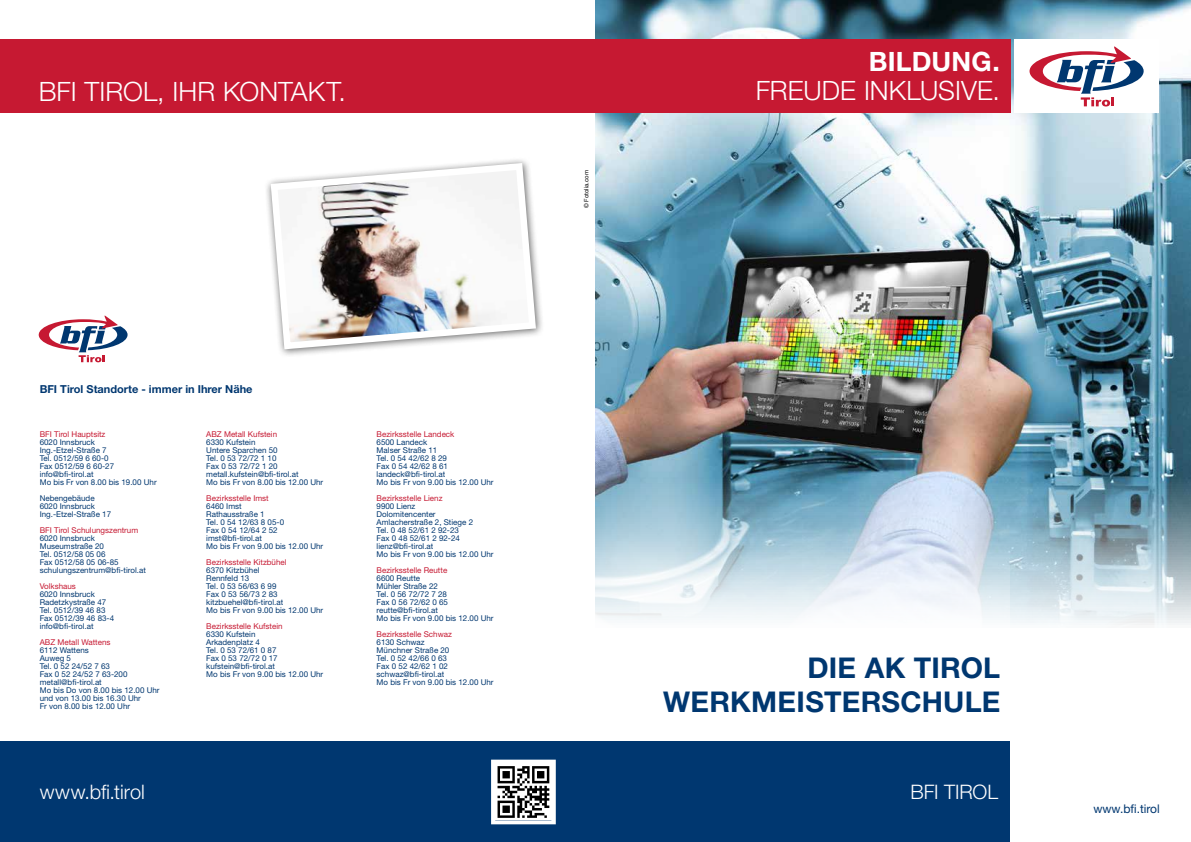
<style>
.page{position:relative;width:1191px;height:842px;background:#fff}
.page>*{position:absolute;margin:0;border:0;box-sizing:border-box;transform-origin:0 0}
.t1{font:700 28.6px/34.4px "Helvetica Neue LT Std";letter-spacing:.01em;color:#003770;text-align:right}
.t2{font:300 26.7px "Helvetica Neue LT Std";letter-spacing:.005em;color:#fff}
.t3{font:700 26.7px "Helvetica Neue LT Std";letter-spacing:.01em;color:#fff}
.t4{font:300 20px "Helvetica Neue LT Std";letter-spacing:-.005em;color:#fff}
.t5{font:12px "Helvetica Neue LT Std";color:#003770}
.t6{font:700 11px "Helvetica Neue LT Std";color:#003770}
.t7{font:8px/8px "Helvetica Neue LT Std";color:#003770}
.t8{font:8px "Helvetica Neue LT Std";color:#c61932}
.t9{font:6px "Helvetica Neue LT Std";color:#000}
</style>
<div class="page">
<img style="left:595px;top:0;width:596px;height:625px">
<svg style="left:595px;top:542px;width:414px;height:83px"></svg>
<div style="left:0;top:741px;width:1009px;height:101px;background:#003770"></div>
<div style="left:0;top:40px;width:1010px;height:73px;background:#c61932"></div>
<div style="left:1014px;top:40px;width:144px;height:73px;background:#fff"></div>
<svg style="left:1029px;top:46px;width:114px;height:60px"></svg>
<svg style="left:267px;top:159px;width:272px;height:194px"></svg>
<svg style="left:491px;top:759px;width:65px;height:66px;background:#a3a5a6"></svg>
<svg style="left:39px;top:316px;width:89px;height:46px"></svg>
<h2 class="t2" style="left:39px;top:75px;width:308px">BFI TIROL, IHR KONTAKT.</h2>
<h3 class="t6" style="left:40px;top:382px;width:214px">BFI Tirol Standorte - immer in Ihrer Nähe</h3>
<p class="t8" style="left:40px;top:430px;width:67px">BFI Tirol Hauptsitz</p>
<p class="t7" style="left:40px;top:438px;width:118px">6020 Innsbruck<br>Ing.-Etzel-Straße 7<br>Tel. 0512/59 6 60-0<br>Fax 0512/59 6 60-27 info@bfi-tirol.at<br>Mo bis Fr von 8.00 bis 19.00 Uhr</p>
<p class="t7" style="left:40px;top:494px;width:73px">Nebengebäude<br>6020 Innsbruck<br>Ing.-Etzel-Straße 17</p>
<p class="t8" style="left:40px;top:526px;width:100px">BFI Tirol Schulungszentrum</p>
<p class="t7" style="left:40px;top:534px;width:108px">6020 Innsbruck<br>Museumstraße 20<br>Tel. 0512/58 05 06<br>Fax 0512/58 05 06-85 schulungszentrum@bfi-tirol.at</p>
<p class="t8" style="left:40px;top:582px;width:38px">Volkshaus</p>
<p class="t7" style="left:40px;top:590px;width:76px">6020 Innsbruck<br>Radetzkystraße 47<br>Tel. 0512/39 46 83<br>Fax 0512/39 46 83-4 info@bfi-tirol.at</p>
<p class="t8" style="left:40px;top:638px;width:72px">ABZ Metall Wattens</p>
<p class="t7" style="left:40px;top:646px;width:121px">6112 Wattens<br>Auweg 5<br>Tel. 0 52 24/52 7 63<br>Fax 0 52 24/52 7 63-200 metall@bfi-tirol.at<br>Mo bis Do von 8.00 bis 12.00 Uhr und von 13.00 bis 16.30 Uhr<br>Fr von 8.00 bis 12.00 Uhr</p>
<p class="t8" style="left:206px;top:430px;width:72px">ABZ Metall Kufstein</p>
<p class="t7" style="left:206px;top:438px;width:118px">6330 Kufstein<br>Untere Sparchen 50<br>Tel. 0 53 72/72 1 10<br>Fax 0 53 72/72 1 20 metall.kufstein@bfi-tirol.at<br>Mo bis Fr von 8.00 bis 12.00 Uhr</p>
<p class="t8" style="left:206px;top:494px;width:64px">Bezirksstelle Imst</p>
<p class="t7" style="left:206px;top:502px;width:118px">6460 Imst<br>Rathausstraße 1<br>Tel. 0 54 12/63 8 05-0<br>Fax 0 54 12/64 2 52 imst@bfi-tirol.at<br>Mo bis Fr von 9.00 bis 12.00 Uhr</p>
<p class="t8" style="left:206px;top:558px;width:82px">Bezirksstelle Kitzbühel</p>
<p class="t7" style="left:206px;top:566px;width:118px">6370 Kitzbühel<br>Rennfeld 13<br>Tel. 0 53 56/63 6 99<br>Fax 0 53 56/73 2 83 kitzbuehel@bfi-tirol.at<br>Mo bis Fr von 9.00 bis 12.00 Uhr</p>
<p class="t8" style="left:206px;top:622px;width:78px">Bezirksstelle Kufstein</p>
<p class="t7" style="left:206px;top:630px;width:118px">6330 Kufstein<br>Arkadenplatz 4<br>Tel. 0 53 72/61 0 87<br>Fax 0 53 72/72 0 17 kufstein@bfi-tirol.at<br>Mo bis Fr von 9.00 bis 12.00 Uhr</p>
<p class="t8" style="left:376px;top:430px;width:79px">Bezirksstelle Landeck</p>
<p class="t7" style="left:376px;top:438px;width:118px">6500 Landeck<br>Malser Straße 11<br>Tel. 0 54 42/62 8 29<br>Fax 0 54 42/62 8 61 landeck@bfi-tirol.at<br>Mo bis Fr von 9.00 bis 12.00 Uhr</p>
<p class="t8" style="left:376px;top:494px;width:67px">Bezirksstelle Lienz</p>
<p class="t7" style="left:376px;top:502px;width:118px">9900 Lienz<br>Dolomitencenter<br>Amlacherstraße 2, Stiege 2<br>Tel. 0 48 52/61 2 92-23<br>Fax 0 48 52/61 2 92-24 lienz@bfi-tirol.at<br>Mo bis Fr von 9.00 bis 12.00 Uhr</p>
<p class="t8" style="left:376px;top:566px;width:72px">Bezirksstelle Reutte</p>
<p class="t7" style="left:376px;top:574px;width:118px">6600 Reutte<br>Mühler Straße 22<br>Tel. 0 56 72/72 7 28<br>Fax 0 56 72/62 0 65 reutte@bfi-tirol.at<br>Mo bis Fr von 9.00 bis 12.00 Uhr</p>
<p class="t8" style="left:376px;top:630px;width:77px">Bezirksstelle Schwaz</p>
<p class="t7" style="left:376px;top:638px;width:118px">6130 Schwaz<br>Münchner Straße 20<br>Tel. 0 52 42/66 0 63<br>Fax 0 52 42/62 1 02 schwaz@bfi-tirol.at<br>Mo bis Fr von 9.00 bis 12.00 Uhr</p>
<p class="t9" style="left:583px;top:208px;width:40px;rotate:-90deg">© Fotolia.com</p>
<h2 class="t3" style="left:868px;top:44px;width:133px">BILDUNG.</h2>
<h2 class="t2" style="left:755px;top:74px;width:246px">FREUDE INKLUSIVE.</h2>
<h1 class="t1" style="left:663px;top:650px;width:338px">DIE AK TIROL<br>WERKMEISTERSCHULE</h1>
<h3 class="t4" style="left:40px;top:780px;width:107px">www.bfi.tirol</h3>
<h3 class="t4" style="left:910px;top:780px;width:89px">BFI TIROL</h3>
<h3 class="t5" style="left:1093px;top:801px;width:68px">www.bfi.tirol</h3>
</div>
